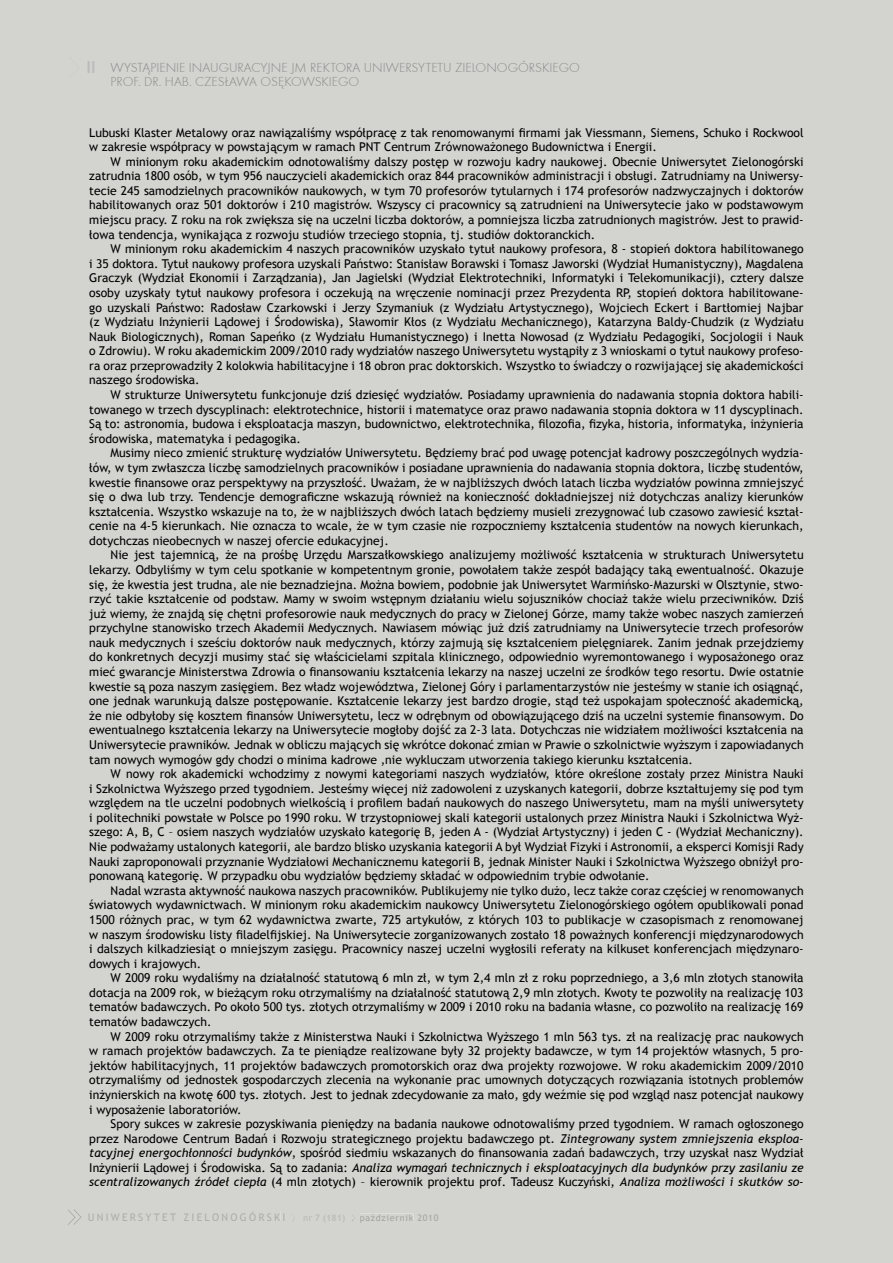
<style>
.page{position:relative;width:893px;height:1263px;background:#d3d4d0}
.page>*{position:absolute;margin:0;border:0;box-sizing:border-box;transform-origin:0 0}
.t1{font:13.5px/13.5px "Futura TEE Ligh";color:#888}
.t2{font:12.15px/14.5px "Trebuchet MS";color:#000;text-align:justify}
.t3{font:10.5px "Trebuchet MS";letter-spacing:.215em;color:#aeaeab}
.t4{font:9px "Trebuchet MS";letter-spacing:.08em;color:#a3a4a1}
.s1{font-family:"Trebuchet MS";font-weight:700;font-size:16.5px;color:#bcbcbc}
.s2{font-style:italic}
.s3{color:#9f9f9f}
.s4{color:#888}
</style>
<div class="page">
<div style="left:88px;top:1213px;width:6px;height:8px;background:#d3d4d0"></div>
<div style="left:97px;top:1213px;width:79px;height:8px;background:#d3d4d0"></div>
<div style="left:184px;top:1213px;width:5px;height:8px;background:#d3d4d0"></div>
<div style="left:193px;top:1211px;width:87px;height:10px;background:#d3d4d0"></div>
<svg style="left:304px;top:1216px;width:4px;height:5px"></svg>
<div style="left:309px;top:1214px;width:36px;height:9px;background:#d3d4d0"></div>
<div style="left:360px;top:1214px;width:53px;height:9px;background:#d3d4d0"></div>
<div style="left:414px;top:1214px;width:13px;height:7px;background:#d3d4d0"></div>
<div style="left:429px;top:1214px;width:9px;height:7px;background:#d3d4d0"></div>
<svg style="left:292px;top:1214px;width:4px;height:8px"></svg>
<svg style="left:351px;top:1214px;width:4px;height:8px"></svg>
<svg style="left:67px;top:1209px;width:15px;height:16px"></svg>
<svg style="left:68px;top:57px;width:12px;height:22px"></svg>
<p class="t1" style="left:111px;top:61px;width:471px;text-indent:-24px"><span class="s1">II</span> WYST¥PIENIE INAUGURACYJNE JM REKTORA UNIWERSYTETU ZIELONOGÓRSKIEGO<br>PROF. DR. HAB. CZES£AWA OSÊKOWSKIEGO</p>
<p class="t2" style="left:89px;top:125px;width:716px">Lubuski Klaster Metalowy oraz nawiązaliśmy współpracę z tak renomowanymi firmami jak Viessmann, Siemens, Schuko i Rockwool w zakresie współpracy w powstającym w ramach PNT Centrum Zrównoważonego Budownictwa i Energii.</p>
<p class="t2" style="left:89px;top:154px;width:716px;text-indent:21px">W minionym roku akademickim odnotowaliśmy dalszy postęp w rozwoju kadry naukowej. Obecnie Uniwersytet Zielonogórski zatrudnia 1800 osób, w tym 956 nauczycieli akademickich oraz 844 pracowników administracji i obsługi. Zatrudniamy na Uniwersy&shy;tecie 245 samodzielnych pracowników naukowych, w tym 70 profesorów tytularnych i 174 profesorów nadzwyczajnych i doktorów habilitowanych oraz 501 doktorów i 210 magistrów. Wszyscy ci pracownicy są zatrudnieni na Uniwersytecie jako w podstawowym miejscu pracy. Z roku na rok zwiększa się na uczelni liczba doktorów, a pomniejsza liczba zatrudnionych magistrów. Jest to prawid&shy;łowa tendencja, wynikająca z rozwoju studiów trzeciego stopnia, tj. studiów doktoranckich.</p>
<p class="t2" style="left:89px;top:242px;width:716px;text-indent:21px">W minionym roku akademickim 4 naszych pracowników uzyskało tytuł naukowy profesora, 8 - stopień doktora habilitowanego i 35 doktora. Tytuł naukowy profesora uzyskali Państwo: Stanisław Borawski i Tomasz Jaworski (Wydział Humanistyczny), Magdalena Graczyk (Wydział Ekonomii i Zarządzania), Jan Jagielski (Wydział Elektrotechniki, Informatyki i Telekomunikacji), cztery dalsze osoby uzyskały tytuł naukowy profesora i oczekują na wręczenie nominacji przez Prezydenta RP, stopień doktora habilitowane&shy;go uzyskali Państwo: Radosław Czarkowski i Jerzy Szymaniuk (z Wydziału Artystycznego), Wojciech Eckert i Bartłomiej Najbar (z Wydziału Inżynierii Lądowej i Środowiska), Sławomir Kłos (z Wydziału Mechanicznego), Katarzyna Baldy-Chudzik (z Wydziału Nauk Biologicznych), Roman Sapeńko (z Wydziału Humanistycznego) i Inetta Nowosad (z Wydziału Pedagogiki, Socjologii i Nauk o Zdrowiu). W roku akademickim 2009/2010 rady wydziałów naszego Uniwersytetu wystąpiły z 3 wnioskami o tytuł naukowy profeso&shy;ra oraz przeprowadziły 2 kolokwia habilitacyjne i 18 obron prac doktorskich. Wszystko to świadczy o rozwijającej się akademickości naszego środowiska.</p>
<p class="t2" style="left:89px;top:388px;width:716px;text-indent:21px">W strukturze Uniwersytetu funkcjonuje dziś dziesięć wydziałów. Posiadamy uprawnienia do nadawania stopnia doktora habili&shy;towanego w trzech dyscyplinach: elektrotechnice, historii i matematyce oraz prawo nadawania stopnia doktora w 11 dyscyplinach.<br>Są to: astronomia, budowa i eksploatacja maszyn, budownictwo, elektrotechnika, filozofia, fizyka, historia, informatyka, inżynieria środowiska, matematyka i pedagogika.</p>
<p class="t2" style="left:89px;top:446px;width:716px;text-indent:21px">Musimy nieco zmienić strukturę wydziałów Uniwersytetu. Będziemy brać pod uwagę potencjał kadrowy poszczególnych wydzia&shy;łów, w tym zwłaszcza liczbę samodzielnych pracowników i posiadane uprawnienia do nadawania stopnia doktora, liczbę studentów, kwestie finansowe oraz perspektywy na przyszłość. Uważam, że w najbliższych dwóch latach liczba wydziałów powinna zmniejszyć się o dwa lub trzy. Tendencje demograficzne wskazują również na konieczność dokładniejszej niż dotychczas analizy kierunków kształcenia. Wszystko wskazuje na to, że w najbliższych dwóch latach będziemy musieli zrezygnować lub czasowo zawiesić kształ&shy;cenie na 4-5 kierunkach. Nie oznacza to wcale, że w tym czasie nie rozpoczniemy kształcenia studentów na nowych kierunkach, dotychczas nieobecnych w naszej ofercie edukacyjnej.</p>
<p class="t2" style="left:89px;top:548px;width:716px;text-indent:21px">Nie jest tajemnicą, że na prośbę Urzędu Marszałkowskiego analizujemy możliwość kształcenia w strukturach Uniwersytetu lekarzy. Odbyliśmy w tym celu spotkanie w kompetentnym gronie, powołałem także zespół badający taką ewentualność. Okazuje się, że kwestia jest trudna, ale nie beznadziejna. Można bowiem, podobnie jak Uniwersytet Warmińsko-Mazurski w Olsztynie, stwo&shy;rzyć takie kształcenie od podstaw. Mamy w swoim wstępnym działaniu wielu sojuszników chociaż także wielu przeciwników. Dziś już wiemy, że znajdą się chętni profesorowie nauk medycznych do pracy w Zielonej Górze, mamy także wobec naszych zamierzeń przychylne stanowisko trzech Akademii Medycznych. Nawiasem mówiąc już dziś zatrudniamy na Uniwersytecie trzech profesorów nauk medycznych i sześciu doktorów nauk medycznych, którzy zajmują się kształceniem pielęgniarek. Zanim jednak przejdziemy do konkretnych decyzji musimy stać się właścicielami szpitala klinicznego, odpowiednio wyremontowanego i wyposażonego oraz mieć gwarancje Ministerstwa Zdrowia o finansowaniu kształcenia lekarzy na naszej uczelni ze środków tego resortu. Dwie ostatnie kwestie są poza naszym zasięgiem. Bez władz województwa, Zielonej Góry i parlamentarzystów nie jesteśmy w stanie ich osiągnąć, one jednak warunkują dalsze postępowanie. Kształcenie lekarzy jest bardzo drogie, stąd też uspokajam społeczność akademicką, że nie odbyłoby się kosztem finansów Uniwersytetu, lecz w odrębnym od obowiązującego dziś na uczelni systemie finansowym. Do ewentualnego kształcenia lekarzy na Uniwersytecie mogłoby dojść za 2-3 lata. Dotychczas nie widziałem możliwości kształcenia na Uniwersytecie prawników. Jednak w obliczu mających się wkrótce dokonać zmian w Prawie o szkolnictwie wyższym i zapowiadanych tam nowych wymogów gdy chodzi o minima kadrowe ,nie wykluczam utworzenia takiego kierunku kształcenia.</p>
<p class="t2" style="left:89px;top:767px;width:716px;text-indent:21px">W nowy rok akademicki wchodzimy z nowymi kategoriami naszych wydziałów, które określone zostały przez Ministra Nauki i Szkolnictwa Wyższego przed tygodniem. Jesteśmy więcej niż zadowoleni z uzyskanych kategorii, dobrze kształtujemy się pod tym względem na tle uczelni podobnych wielkością i profilem badań naukowych do naszego Uniwersytetu, mam na myśli uniwersytety i politechniki powstałe w Polsce po 1990 roku. W trzystopniowej skali kategorii ustalonych przez Ministra Nauki i Szkolnictwa Wyż&shy;szego: A, B, C – osiem naszych wydziałów uzyskało kategorię B, jeden A - (Wydział Artystyczny) i jeden C - (Wydział Mechaniczny).<br>Nie podważamy ustalonych kategorii, ale bardzo blisko uzyskania kategorii A był Wydział Fizyki i Astronomii, a eksperci Komisji Rady Nauki zaproponowali przyznanie Wydziałowi Mechanicznemu kategorii B, jednak Minister Nauki i Szkolnictwa Wyższego obniżył pro&shy;ponowaną kategorię. W przypadku obu wydziałów będziemy składać w odpowiednim trybie odwołanie.</p>
<p class="t2" style="left:89px;top:883px;width:716px;text-indent:21px">Nadal wzrasta aktywność naukowa naszych pracowników. Publikujemy nie tylko dużo, lecz także coraz częściej w renomowanych światowych wydawnictwach. W minionym roku akademickim naukowcy Uniwersytetu Zielonogórskiego ogółem opublikowali ponad 1500 różnych prac, w tym 62 wydawnictwa zwarte, 725 artykułów, z których 103 to publikacje w czasopismach z renomowanej w naszym środowisku listy filadelfijskiej. Na Uniwersytecie zorganizowanych zostało 18 poważnych konferencji międzynarodowych i dalszych kilkadziesiąt o mniejszym zasięgu. Pracownicy naszej uczelni wygłosili referaty na kilkuset konferencjach międzynaro&shy;dowych i krajowych.</p>
<p class="t2" style="left:89px;top:971px;width:716px;text-indent:21px">W 2009 roku wydaliśmy na działalność statutową 6 mln zł, w tym 2,4 mln zł z roku poprzedniego, a 3,6 mln złotych stanowiła dotacja na 2009 rok, w bieżącym roku otrzymaliśmy na działalność statutową 2,9 mln złotych. Kwoty te pozwoliły na realizację 103 tematów badawczych. Po około 500 tys. złotych otrzymaliśmy w 2009 i 2010 roku na badania własne, co pozwoliło na realizację 169 tematów badawczych.</p>
<p class="t2" style="left:89px;top:1029px;width:716px;text-indent:21px">W 2009 roku otrzymaliśmy także z Ministerstwa Nauki i Szkolnictwa Wyższego 1 mln 563 tys. zł na realizację prac naukowych w ramach projektów badawczych. Za te pieniądze realizowane były 32 projekty badawcze, w tym 14 projektów własnych, 5 pro&shy;jektów habilitacyjnych, 11 projektów badawczych promotorskich oraz dwa projekty rozwojowe. W roku akademickim 2009/2010 otrzymaliśmy od jednostek gospodarczych zlecenia na wykonanie prac umownych dotyczących rozwiązania istotnych problemów inżynierskich na kwotę 600 tys. złotych. Jest to jednak zdecydowanie za mało, gdy weźmie się pod wzgląd nasz potencjał naukowy i wyposażenie laboratoriów.</p>
<p class="t2" style="left:89px;top:1117px;width:716px;text-indent:21px">Spory sukces w zakresie pozyskiwania pieniędzy na badania naukowe odnotowaliśmy przed tygodniem. W ramach ogłoszonego przez Narodowe Centrum Badań i Rozwoju strategicznego projektu badawczego pt<span class="s2">. Zintegrowany system zmniejszenia eksploa&shy;tacyjnej energochłonności budynków</span>, spośród siedmiu wskazanych do finansowania zadań badawczych, trzy uzyskał nasz Wydział Inżynierii Lądowej i Środowiska. Są to zadania: <span class="s2">Analiza wymagań technicznych i eksploatacyjnych dla budynków przy zasilaniu ze scentralizowanych źródeł ciepła</span> (4 mln złotych) – kierownik projektu prof. Tadeusz Kuczyński, <span class="s2">Analiza możliwości i skutków so-</span></p>
<p class="t3" style="left:88px;top:1211px;width:199px"><span class="s3">U</span>NIWERSYTET <span class="s3">Z</span>IELONOGÓRSK<span class="s3">I</span></p>
<p class="t4" style="left:360px;top:1212px;width:80px">październik <span class="s4">2010</span></p>
</div>
